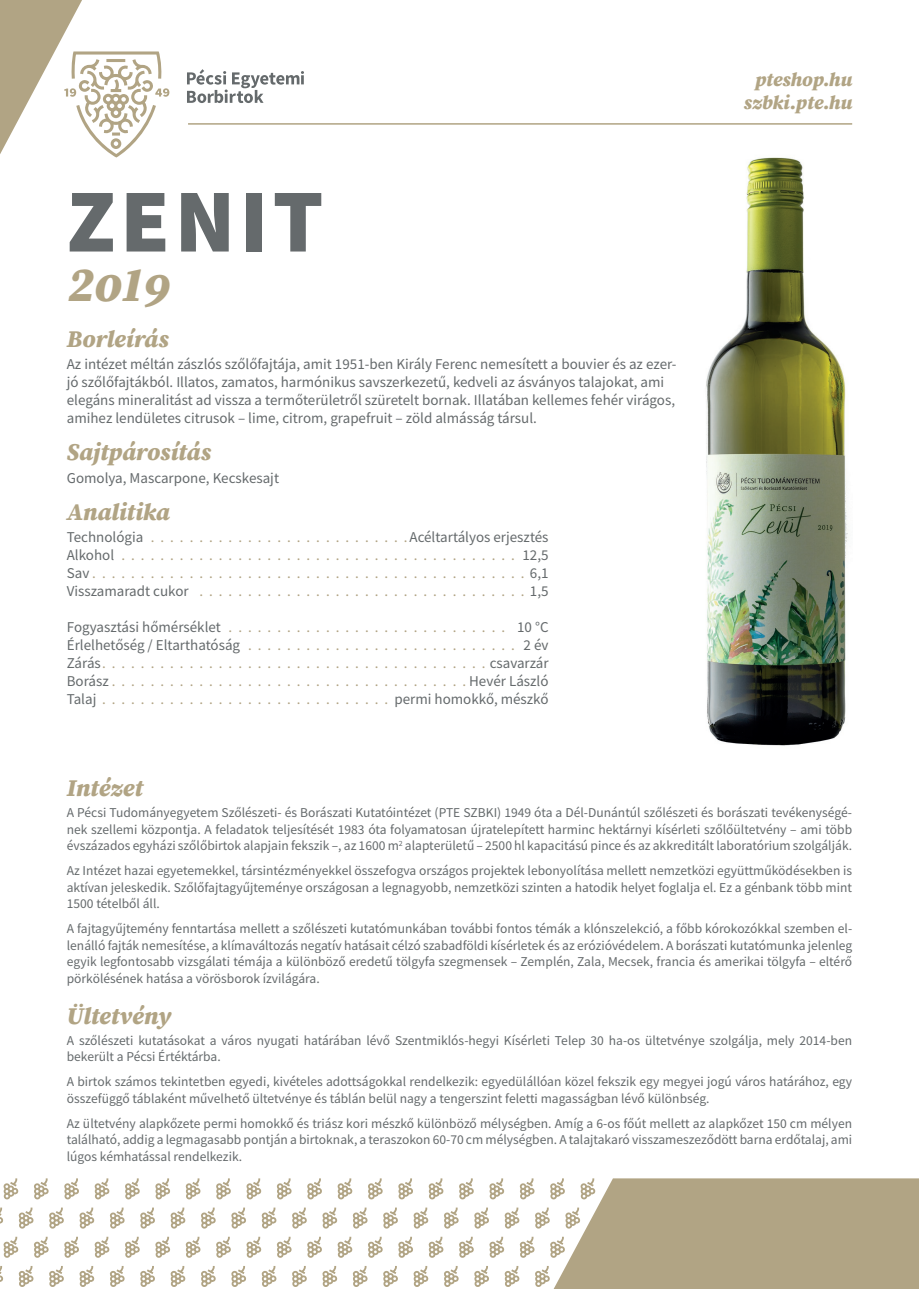
<style>
.page{position:relative;width:919px;height:1289px;background:#fff}
.page>*{position:absolute;margin:0;border:0;box-sizing:border-box;transform-origin:0 0}
.t1{font:900 90px "Source Sans Pro";letter-spacing:.05em;color:#656a6c}
.t2{font:italic 900 49.5px "Source Serif Pro";color:#b1a484}
.t3{font:italic 900 24px "Source Serif Pro";color:#b1a484}
.t4{font:italic 900 19.5px/23.4px "Source Serif Pro";color:#b1a484;text-align:center}
.t5{font:15px/18px "Source Sans Pro";color:#b1a484;text-align:justify}
.t6{font:15px/18px "Source Sans Pro";color:#656a6c}
.t7{font:13.5px/16.5px "Source Sans Pro";color:#656a6c;text-align:justify}
.s1{color:#656a6c}
</style>
<div class="page">
<svg style="left:187px;top:69px;width:117px;height:34px"></svg>
<svg style="left:0;top:1178px;width:918px;height:110px"></svg>
<svg style="left:0;top:0;width:169px;height:157px"></svg>
<hr style="left:188px;top:123px;width:664px;height:2px;background:#b1a484">
<img style="left:706px;top:157px;width:142px;height:589px">
<h1 class="t1" style="left:67px;top:159px;width:258px">ZENIT</h1>
<h2 class="t2" style="left:67px;top:256px;width:104px">2019</h2>
<h3 class="t3" style="left:67px;top:325px;width:103px">Borleírás</h3>
<p class="t6" style="left:67px;top:355px;width:611px">Az intézet méltán zászlós szőlőfajtája, amit 1951-ben Király Ferenc nemesített a bouvier és az ezer&shy;jó szőlőfajtákból. Illatos, zamatos, harmónikus savszerkezetű, kedveli az ásványos talajokat, ami elegáns mineralitást ad vissza a termőterületről szüretelt bornak. Illatában kellemes fehér virágos, amihez lendületes citrusok – lime, citrom, grapefruit – zöld almásság társul.</p>
<h3 class="t3" style="left:67px;top:438px;width:146px">Sajtpárosítás</h3>
<p class="t6" style="left:67px;top:468px;width:214px">Gomolya, Mascarpone, Kecskesajt</p>
<h3 class="t3" style="left:67px;top:498px;width:104px">Analitika</h3>
<p class="t5" style="left:67px;top:528px;width:483px"><span class="s1">Technológia</span> . . . . . . . . . . . . . . . . . . . . . . . . . . .<span class="s1">Acéltartályos erjesztés Alkohol</span> . . . . . . . . . . . . . . . . . . . . . . . . . . . . . . . . . . . . . . . . . <span class="s1">12,5<br>Sav</span> . . . . . . . . . . . . . . . . . . . . . . . . . . . . . . . . . . . . . . . . . . . . . <span class="s1">6,1<br>Visszamaradt cukor</span> . . . . . . . . . . . . . . . . . . . . . . . . . . . . . . . . . . <span class="s1">1,5</span></p>
<p class="t5" style="left:67px;top:618px;width:483px"><span class="s1">Fogyasztási hőmérséklet</span> . . . . . . . . . . . . . . . . . . . . . . . . . . . . . <span class="s1">10 °C Érlelhetőség / Eltarthatóság</span> . . . . . . . . . . . . . . . . . . . . . . . . . . . . <span class="s1">2 év Zárás</span>. . . . . . . . . . . . . . . . . . . . . . . . . . . . . . . . . . . . . . . . <span class="s1">csavarzár Borász</span> . . . . . . . . . . . . . . . . . . . . . . . . . . . . . . . . . . . . . <span class="s1">Hevér László Talaj</span> . . . . . . . . . . . . . . . . . . . . . . . . . . . . . . <span class="s1">permi homokkő, mészkő</span></p>
<h3 class="t4" style="left:743px;top:68px;width:110px">pteshop.hu szbki.pte.hu</h3>
<h3 class="t3" style="left:67px;top:774px;width:78px">Intézet</h3>
<p class="t7" style="left:67px;top:804px;width:786px">A Pécsi Tudományegyetem Szőlészeti- és Borászati Kutatóintézet (PTE SZBKI) 1949 óta a Dél-Dunántúl szőlészeti és borászati tevékenységé&shy;nek szellemi központja. A feladatok teljesítését 1983 óta folyamatosan újratelepített harminc hektárnyi kísérleti szőlőültetvény – ami több évszázados egyházi szőlőbirtok alapjain fekszik –, az 1600 m<sup>2</sup> alapterületű – 2500 hl kapacitású pince és az akkreditált laboratórium szolgálják.</p>
<p class="t7" style="left:67px;top:862px;width:786px">Az Intézet hazai egyetemekkel, társintézményekkel összefogva országos projektek lebonyolítása mellett nemzetközi együttműködésekben is aktívan jeleskedik. Szőlőfajtagyűjteménye országosan a legnagyobb, nemzetközi szinten a hatodik helyet foglalja el. Ez a génbank több mint 1500 tételből áll.</p>
<p class="t7" style="left:67px;top:920px;width:786px">A fajtagyűjtemény fenntartása mellett a szőlészeti kutatómunkában további fontos témák a klónszelekció, a főbb kórokozókkal szemben el&shy;lenálló fajták nemesítése, a klímaváltozás negatív hatásait célzó szabadföldi kísérletek és az erózióvédelem. A borászati kutatómunka jelenleg egyik legfontosabb vizsgálati témája a különböző eredetű tölgyfa szegmensek – Zemplén, Zala, Mecsek, francia és amerikai tölgyfa – eltérő pörkölésének hatása a vörösborok ízvilágára.</p>
<h3 class="t3" style="left:67px;top:1002px;width:106px">Ültetvény</h3>
<p class="t7" style="left:67px;top:1032px;width:786px">A szőlészeti kutatásokat a város nyugati határában lévő Szentmiklós-hegyi Kísérleti Telep 30 ha-os ültetvénye szolgálja, mely 2014-ben bekerült a Pécsi Értéktárba.</p>
<p class="t7" style="left:67px;top:1073px;width:786px">A birtok számos tekintetben egyedi, kivételes adottságokkal rendelkezik: egyedülállóan közel fekszik egy megyei jogú város határához, egy összefüggő táblaként művelhető ültetvénye és táblán belül nagy a tengerszint feletti magasságban lévő különbség.</p>
<p class="t7" style="left:67px;top:1115px;width:786px">Az ültetvény alapkőzete permi homokkő és triász kori mészkő különböző mélységben. Amíg a 6-os főút mellett az alapkőzet 150 cm mélyen található, addig a legmagasabb pontján a birtoknak, a teraszokon 60-70 cm mélységben. A talajtakaró visszameszeződött barna erdőtalaj, ami lúgos kémhatással rendelkezik.</p>
</div>
